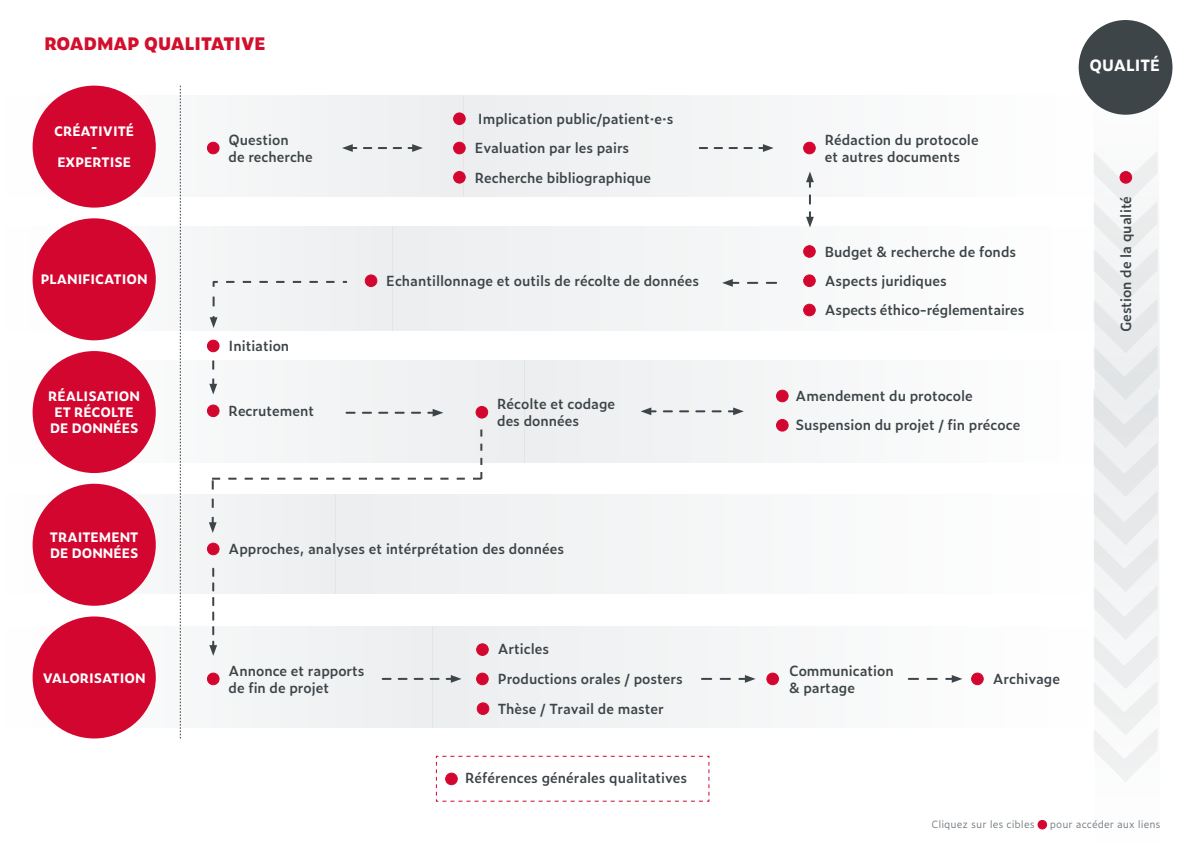
<style>
.page{position:relative;width:1191px;height:842px;background:#fff}
.page>*{position:absolute;margin:0;border:0;box-sizing:border-box;transform-origin:0 0}
.t1{font:800 17px "Zeitung Micro Pro";color:#d20f2c}
.t2{font:700 15.5px "Zeitung Pro";color:#fff}
.t3{font:600 14px/16.8px "Zeitung Pro";color:#3c4447}
.t4{font:600 14px/16.8px "Zeitung Pro";color:#3d4548}
.t5{font:700 13px/15.6px "Zeitung Pro";color:#fff;text-align:center}
.t6{font:300 10px "Zeitung Micro Pro";color:#656e73}
</style>
<div class="page">
<div style="left:0;top:96px;width:463px;height:100px;background:#f3f4f5"></div>
<div style="left:463px;top:96px;width:641px;height:100px;background:#f5f6f7"></div>
<div style="left:393px;top:227px;width:711px;height:103px;background:#f5f6f7"></div>
<div style="left:0;top:227px;width:393px;height:103px;background:#f4f5f6"></div>
<div style="left:524px;top:361px;width:578px;height:101px;background:#f5f6f7"></div>
<div style="left:0;top:361px;width:524px;height:101px;background:#f4f5f6"></div>
<div style="left:335px;top:495px;width:760px;height:98px;background:#f6f7f8"></div>
<div style="left:0;top:495px;width:335px;height:98px;background:#f3f5f5"></div>
<div style="left:432px;top:626px;width:663px;height:101px;background:#f5f6f7"></div>
<div style="left:0;top:626px;width:432px;height:101px;background:#f3f4f5"></div>
<svg style="left:180px;top:86px;width:1px;height:652px"></svg>
<div style="left:33px;top:86px;width:123px;height:122px;background:#d30630;border-radius:50%"></div>
<div style="left:33px;top:218px;width:123px;height:122px;background:#d30630;border-radius:50%"></div>
<div style="left:33px;top:351px;width:123px;height:122px;background:#d30630;border-radius:50%"></div>
<div style="left:33px;top:484px;width:123px;height:122px;background:#d30630;border-radius:50%"></div>
<div style="left:33px;top:616px;width:123px;height:122px;background:#d30630;border-radius:50%"></div>
<div style="left:1078px;top:20px;width:94px;height:95px;background:#3d4548;border-radius:50%"></div>
<svg style="left:435px;top:755px;width:275px;height:47px"></svg>
<div style="left:445px;top:773px;width:12px;height:12px;border:1px solid #d30630;border-radius:50%"></div>
<svg style="left:342px;top:144px;width:81px;height:8px"></svg>
<svg style="left:806px;top:171px;width:8px;height:56px"></svg>
<svg style="left:699px;top:144px;width:74px;height:8px"></svg>
<svg style="left:346px;top:409px;width:97px;height:8px"></svg>
<svg style="left:640px;top:407px;width:104px;height:8px"></svg>
<svg style="left:383px;top:675px;width:78px;height:8px"></svg>
<svg style="left:702px;top:675px;width:53px;height:8px"></svg>
<svg style="left:908px;top:675px;width:54px;height:8px"></svg>
<svg style="left:722px;top:279px;width:54px;height:8px"></svg>
<svg style="left:209px;top:569px;width:8px;height:87px"></svg>
<svg style="left:476px;top:406px;width:12px;height:12px"></svg>
<div style="left:476px;top:406px;width:12px;height:12px;border:1px solid #d30630;border-radius:50%"></div>
<svg style="left:365px;top:275px;width:12px;height:12px"></svg>
<div style="left:365px;top:275px;width:12px;height:12px;border:1px solid #d30630;border-radius:50%"></div>
<svg style="left:207px;top:543px;width:12px;height:12px"></svg>
<div style="left:207px;top:543px;width:12px;height:12px;border:1px solid #d30630;border-radius:50%"></div>
<svg style="left:776px;top:390px;width:12px;height:12px"></svg>
<div style="left:776px;top:390px;width:12px;height:12px;border:1px solid #d30630;border-radius:50%"></div>
<svg style="left:776px;top:419px;width:12px;height:12px"></svg>
<div style="left:776px;top:419px;width:12px;height:12px;border:1px solid #d30630;border-radius:50%"></div>
<svg style="left:209px;top:429px;width:273px;height:104px"></svg>
<svg style="left:207px;top:142px;width:12px;height:12px"></svg>
<div style="left:207px;top:142px;width:12px;height:12px;border:1px solid #d30630;border-radius:50%"></div>
<svg style="left:453px;top:113px;width:12px;height:12px"></svg>
<div style="left:453px;top:113px;width:12px;height:12px;border:1px solid #d30630;border-radius:50%"></div>
<svg style="left:453px;top:142px;width:12px;height:12px"></svg>
<div style="left:453px;top:142px;width:12px;height:12px;border:1px solid #d30630;border-radius:50%"></div>
<svg style="left:453px;top:171px;width:12px;height:12px"></svg>
<div style="left:453px;top:171px;width:12px;height:12px;border:1px solid #d30630;border-radius:50%"></div>
<svg style="left:803px;top:142px;width:12px;height:12px"></svg>
<div style="left:803px;top:142px;width:12px;height:12px;border:1px solid #d30630;border-radius:50%"></div>
<svg style="left:803px;top:275px;width:12px;height:12px"></svg>
<div style="left:803px;top:275px;width:12px;height:12px;border:1px solid #d30630;border-radius:50%"></div>
<svg style="left:803px;top:304px;width:12px;height:12px"></svg>
<div style="left:803px;top:304px;width:12px;height:12px;border:1px solid #d30630;border-radius:50%"></div>
<svg style="left:803px;top:246px;width:12px;height:11px"></svg>
<div style="left:803px;top:245px;width:12px;height:12px;border:1px solid #d30630;border-radius:50%"></div>
<svg style="left:207px;top:340px;width:12px;height:12px"></svg>
<div style="left:207px;top:340px;width:12px;height:12px;border:1px solid #d30630;border-radius:50%"></div>
<svg style="left:207px;top:405px;width:12px;height:12px"></svg>
<div style="left:207px;top:405px;width:12px;height:12px;border:1px solid #d30630;border-radius:50%"></div>
<svg style="left:768px;top:673px;width:10px;height:12px"></svg>
<div style="left:766px;top:673px;width:12px;height:12px;border:1px solid #d30630;border-radius:50%"></div>
<svg style="left:207px;top:673px;width:12px;height:12px"></svg>
<div style="left:207px;top:673px;width:12px;height:12px;border:1px solid #d30630;border-radius:50%"></div>
<svg style="left:476px;top:644px;width:12px;height:11px"></svg>
<div style="left:476px;top:643px;width:12px;height:13px;border:1px solid #d30630;border-radius:50%"></div>
<svg style="left:971px;top:673px;width:12px;height:12px"></svg>
<div style="left:971px;top:673px;width:12px;height:12px;border:1px solid #d30630;border-radius:50%"></div>
<svg style="left:1039px;top:820px;width:7px;height:9px"></svg>
<div style="left:1037px;top:820px;width:9px;height:9px;border:1px solid #d30630;border-radius:50%"></div>
<svg style="left:476px;top:673px;width:12px;height:12px"></svg>
<div style="left:476px;top:673px;width:12px;height:12px;border:1px solid #d30630;border-radius:50%"></div>
<svg style="left:477px;top:703px;width:12px;height:11px"></svg>
<div style="left:477px;top:703px;width:12px;height:12px;border:1px solid #d30630;border-radius:50%"></div>
<svg style="left:210px;top:280px;width:137px;height:48px"></svg>
<svg style="left:209px;top:360px;width:8px;height:34px"></svg>
<svg style="left:1093px;top:99px;width:67px;height:683px"></svg>
<div style="left:1119px;top:171px;width:12px;height:12px;border:1px solid #d30630;border-radius:50%"></div>
<p class="t1" style="left:44px;top:30px;width:223px">ROADMAP QUALITATIVE</p>
<p class="t5" style="left:54px;top:123px;width:81px">CRÉATIVITÉ -<br>EXPERTISE</p>
<p class="t5" style="left:41px;top:271px;width:108px">PLANIFICATION</p>
<p class="t5" style="left:48px;top:388px;width:93px">RÉALISATION<br>ET RÉCOLTE<br>DE DONNÉES</p>
<p class="t4" style="left:228px;top:131px;width:86px">Question<br>de recherche</p>
<p class="t3" style="left:228px;top:337px;width:62px">Initiation</p>
<p class="t3" style="left:228px;top:402px;width:87px">Recrutement</p>
<p class="t3" style="left:475px;top:104px;width:200px;line-height:29.3px">Implication public/patient·e·s<br>Evaluation par les pairs<br>Recherche bibliographique</p>
<p class="t3" style="left:386px;top:272px;width:314px">Echantillonnage et outils de récolte de données</p>
<p class="t3" style="left:497px;top:395px;width:120px">Récolte et codage des données</p>
<p class="t5" style="left:50px;top:529px;width:90px;text-align:left">TRAITEMENT<br>DE DONNÉES</p>
<p class="t5" style="left:43px;top:669px;width:104px">VALORISATION</p>
<p class="t3" style="left:228px;top:540px;width:337px">Approches, analyses et intérprétation des données</p>
<p class="t3" style="left:228px;top:662px;width:137px">Annonce et rapports de fin de projet</p>
<p class="t3" style="left:498px;top:639px;width:53px">Articles</p>
<p class="t3" style="left:498px;top:670px;width:186px">Productions orales / posters</p>
<p class="t3" style="left:498px;top:699px;width:168px">Thèse / Travail de master</p>
<p class="t3" style="left:465px;top:769px;width:224px">Références générales qualitatives</p>
<p class="t3" style="left:824px;top:131px;width:155px">Rédaction du protocole et autres documents</p>
<p class="t3" style="left:824px;top:243px;width:193px">Budget &amp; recherche de fonds</p>
<p class="t3" style="left:824px;top:266px;width:201px;line-height:29.3px">Aspects juridiques<br>Aspects éthico-réglementaires</p>
<p class="t3" style="left:795px;top:380px;width:226px;line-height:29.3px">Amendement du protocole<br>Suspension du projet / fin précoce</p>
<p class="t2" style="left:1089px;top:54px;width:72px">QUALITÉ</p>
<p class="t3" style="left:1117px;top:332px;width:138px;rotate:-90deg">Gestion de la qualité</p>
<p class="t3" style="left:789px;top:662px;width:106px">Communication &amp; partage</p>
<p class="t3" style="left:992px;top:670px;width:69px">Archivage</p>
<p class="t6" style="left:931px;top:817px;width:105px">Cliquez sur les cibles</p>
<p class="t6" style="left:1050px;top:817px;width:112px">pour accéder aux liens</p>
</div>
